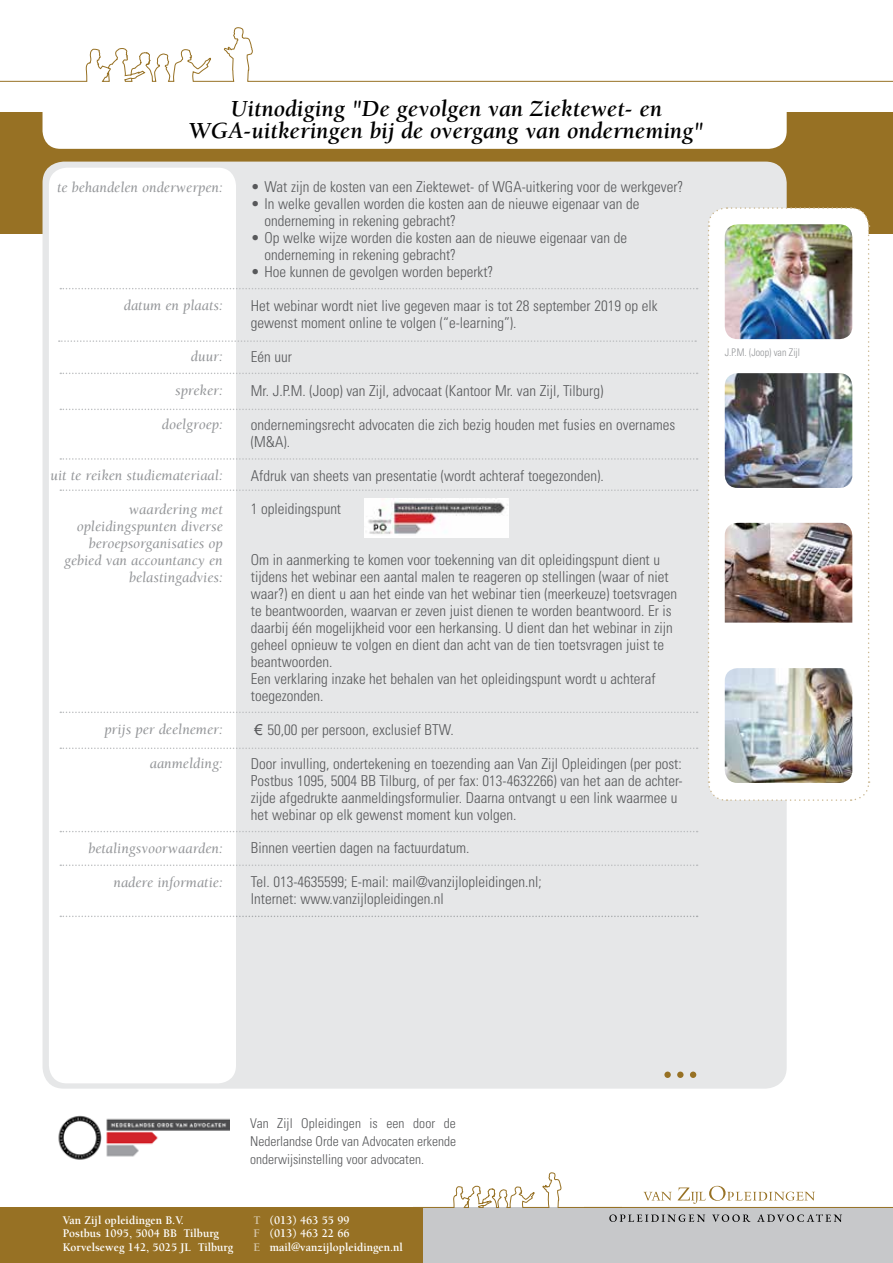
<style>
.page{position:relative;width:893px;height:1263px;background:#fff}
.page>*{position:absolute;margin:0;border:0;box-sizing:border-box;transform-origin:0 0}
.t1{font:italic 700 23.55px/22.5px "Berkeley";color:#000;text-align:center}
.t2{font:300 condensed 15px/17px "Univers";color:#58595b}
.t3{font:italic 15px/17px "Berkeley";color:#939598;text-align:right}
.t4{font:300 condensed 13.5px/18px "Univers";color:#58595b;text-align:justify}
.t5{font:700 12px/13.5px "Berkeley";color:#fff;scale:.95 1}
.t6{font:300 condensed 10.5px "Univers";color:#939598;scale:.95 1}
.s1{font-family:"Arial";font-weight:400;font-stretch:normal}
.s2{color:#d5c6a8}
</style>
<div class="page">
<div style="left:0;top:112px;width:893px;height:122px;background:#977124"></div>
<div style="left:0;top:1208px;width:893px;height:55px;background:#977124"></div>
<div style="left:43px;top:162px;width:744px;height:927px;background:#e6e7e8;border-radius:21px"></div>
<div style="left:424px;top:1208px;width:469px;height:55px;background:#c7c8ca"></div>
<div style="left:49px;top:168px;width:187px;height:915px;background:#fff;border-radius:18px"></div>
<img style="left:58px;top:1115px;width:172px;height:45px">
<div style="left:43px;top:85px;width:744px;height:64px;background:#fff;border-radius:18px"></div>
<div style="left:690px;top:1071px;width:6px;height:7px;background:#977124;border-radius:50%"></div>
<div style="left:677px;top:1071px;width:7px;height:7px;background:#977124;border-radius:50%"></div>
<div style="left:664px;top:1071px;width:7px;height:7px;background:#977124;border-radius:50%"></div>
<img style="left:364px;top:499px;width:145px;height:38px">
<svg style="left:60px;top:288px;width:638px;height:1px"></svg>
<svg style="left:60px;top:373px;width:638px;height:1px"></svg>
<svg style="left:60px;top:409px;width:638px;height:1px"></svg>
<svg style="left:60px;top:458px;width:638px;height:2px"></svg>
<svg style="left:60px;top:489px;width:638px;height:2px"></svg>
<svg style="left:59px;top:340px;width:637px;height:2px"></svg>
<svg style="left:60px;top:747px;width:638px;height:2px"></svg>
<svg style="left:60px;top:711px;width:638px;height:2px"></svg>
<svg style="left:60px;top:864px;width:638px;height:2px"></svg>
<svg style="left:60px;top:831px;width:638px;height:1px"></svg>
<svg style="left:60px;top:915px;width:638px;height:2px"></svg>
<div style="left:707px;top:207px;width:163px;height:594px;background:#fff"></div>
<img style="left:725px;top:224px;width:127px;height:115px">
<img style="left:725px;top:373px;width:127px;height:115px">
<img style="left:725px;top:668px;width:127px;height:115px">
<div style="left:725px;top:523px;width:127px;height:115px;background:#fff;border-radius:13px"></div>
<img style="left:725px;top:523px;width:127px;height:100px">
<svg style="left:0;top:27px;width:893px;height:55px"></svg>
<svg style="left:413px;top:1172px;width:480px;height:50px"></svg>
<h1 class="t1" style="left:189px;top:97px;width:516px">Uitnodiging "De gevolgen van Ziektewet- en<br>WGA-uitkeringen bij de overgang van onderneming"</h1>
<p class="t3" style="left:57px;top:179px;width:167px">te behandelen onderwerpen:</p>
<p class="t3" style="left:124px;top:298px;width:100px">datum en plaats:</p>
<p class="t3" style="left:191px;top:348px;width:33px">duur:</p>
<p class="t3" style="left:175px;top:382px;width:49px">spreker:</p>
<p class="t3" style="left:162px;top:416px;width:62px">doelgroep:</p>
<p class="t3" style="left:51px;top:467px;width:174px">uit te reiken studiemateriaal:</p>
<p class="t3" style="left:64px;top:501px;width:160px">waardering met opleidingspunten diverse beroepsorganisaties op gebied van accountancy en belastingadvies:</p>
<p class="t3" style="left:104px;top:721px;width:120px">prijs per deelnemer:</p>
<p class="t3" style="left:150px;top:755px;width:74px">aanmelding:</p>
<p class="t3" style="left:88px;top:840px;width:136px">betalingsvoorwaarden:</p>
<p class="t3" style="left:114px;top:874px;width:111px">nadere informatie:</p>
<p class="t2" style="left:251px;top:178px;width:434px">• Wat zijn de kosten van een Ziektewet- of WGA-uitkering voor de werkgever?</p>
<p class="t2" style="left:264px;top:195px;width:377px;text-indent:-14px">• In welke gevallen worden die kosten aan de nieuwe eigenaar van de onderneming in rekening gebracht?</p>
<p class="t2" style="left:264px;top:229px;width:364px;text-indent:-14px">• Op welke wijze worden die kosten aan de nieuwe eigenaar van de onderneming in rekening gebracht?</p>
<p class="t2" style="left:251px;top:263px;width:244px">• Hoe kunnen de gevolgen worden beperkt?</p>
<p class="t2" style="left:251px;top:297px;width:408px">Het webinar wordt niet live gegeven maar is tot 28 september 2019 op elk gewenst moment online te volgen (“e-learning”).</p>
<p class="t2" style="left:251px;top:348px;width:43px">Eén uur</p>
<p class="t2" style="left:251px;top:382px;width:354px">Mr. J.P.M. (Joop) van Zijl, advocaat (Kantoor Mr. van Zijl, Tilburg)</p>
<p class="t2" style="left:251px;top:416px;width:426px">ondernemingsrecht advocaten die zich bezig houden met fusies en overnames (M&amp;A).</p>
<p class="t2" style="left:251px;top:467px;width:354px">Afdruk van sheets van presentatie (wordt achteraf toegezonden).</p>
<p class="t2" style="left:251px;top:500px;width:92px">1 opleidingspunt</p>
<p class="t2" style="left:251px;top:551px;width:428px">Om in aanmerking te komen voor toekenning van dit opleidingspunt dient u tijdens het webinar een aantal malen te reageren op stellingen (waar of niet waar?) en dient u aan het einde van het webinar tien (meerkeuze) toetsvragen te beantwoorden, waarvan er zeven juist dienen te worden beantwoord. Er is daarbij één mogelijkheid voor een herkansing. U dient dan het webinar in zijn geheel opnieuw te volgen en dient dan acht van de tien toetsvragen juist te beantwoorden.<br>Een verklaring inzake het behalen van het opleidingspunt wordt u achteraf toegezonden.</p>
<p class="t2" style="left:255px;top:721px;width:201px"><span class="s1">€</span> 50,00 per persoon, exclusief BTW.</p>
<p class="t2" style="left:251px;top:755px;width:433px">Door invulling, ondertekening en toezending aan Van Zijl Opleidingen (per post:<br>Postbus 1095, 5004 BB Tilburg, of per fax: 013-4632266) van het aan de achter&shy;zijde afgedrukte aanmeldingsformulier. Daarna ontvangt u een link waarmee u het webinar op elk gewenst moment kun volgen.</p>
<p class="t2" style="left:251px;top:839px;width:220px">Binnen veertien dagen na factuurdatum.</p>
<p class="t2" style="left:251px;top:873px;width:292px">Tel. 013-4635599; E-mail: mail@vanzijlopleidingen.nl;<br>Internet: www.vanzijlopleidingen.nl</p>
<p class="t6" style="left:725px;top:346px;width:81px">J.P.M. (Joop) van Zijl</p>
<p class="t4" style="left:250px;top:1114px;width:207px">Van Zijl Opleidingen is een door de Nederlandse Orde van Advocaten erkende onderwijsinstelling voor advocaten.</p>
<p class="t5" style="left:63px;top:1213px;width:181px">Van Zijl opleidingen B.V.<br>Postbus 1095, 5004 BB Tilburg<br>Korvelseweg 142, 5025 JL Tilburg</p>
<p class="t5" style="left:253px;top:1213px;width:159px"><span class="s2">T</span> (013) 463 55 99<br><span class="s2">F</span> (013) 463 22 66<br><span class="s2">E</span> mail@vanzijlopleidingen.nl</p>
</div>
